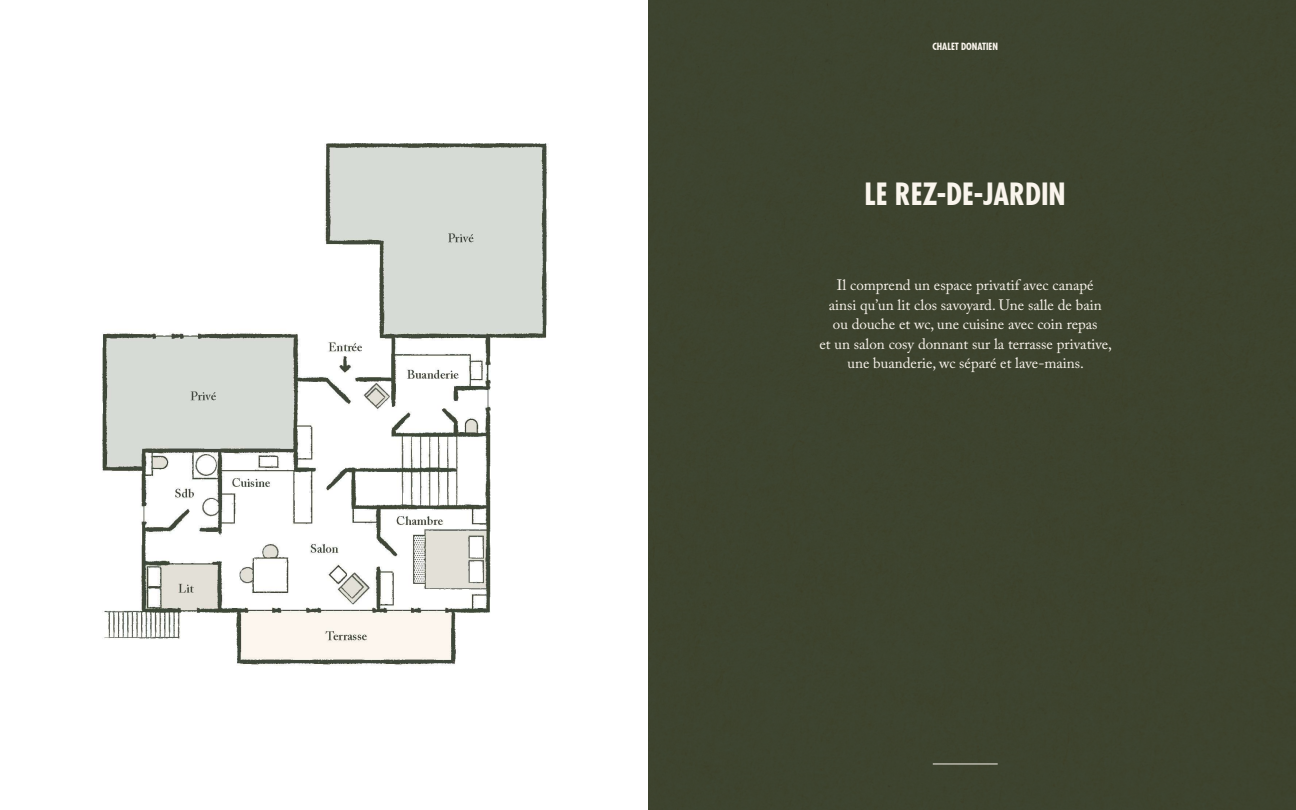
<style>
.page{position:relative;width:1296px;height:810px;background:#fff}
.page>*{position:absolute;margin:0;border:0;box-sizing:border-box;transform-origin:0 0}
.t1{font:700 condensed 30px "Futura LT Pro";color:#faf5ed}
.t2{font:15px/19.5px "Adobe Caslon Pro";color:#faf5ed;text-align:center}
.t3{font:700 condensed 9.75px "Futura LT Pro";color:#faf5ed}
</style>
<div class="page">
<div style="left:648px;top:0;width:648px;height:810px;background:#3d432e"></div>
<img style="left:102px;top:143px;width:446px;height:523px">
<hr style="left:933px;top:764px;width:65px;height:1px;background:#faf5ed">
<p class="t3" style="left:932px;top:40px;width:67px">CHALET DONATIEN</p>
<h1 class="t1" style="left:865px;top:174px;width:203px">LE REZ-DE-JARDIN</h1>
<p class="t2" style="left:820px;top:275px;width:294px">Il comprend un espace privatif avec canapé<br>ainsi qu’un lit clos savoyard. Une salle de bain<br>ou douche et wc, une cuisine avec coin repas<br>et un salon cosy donnant sur la terrasse privative, une buanderie, wc séparé et lave-mains.</p>
</div>
